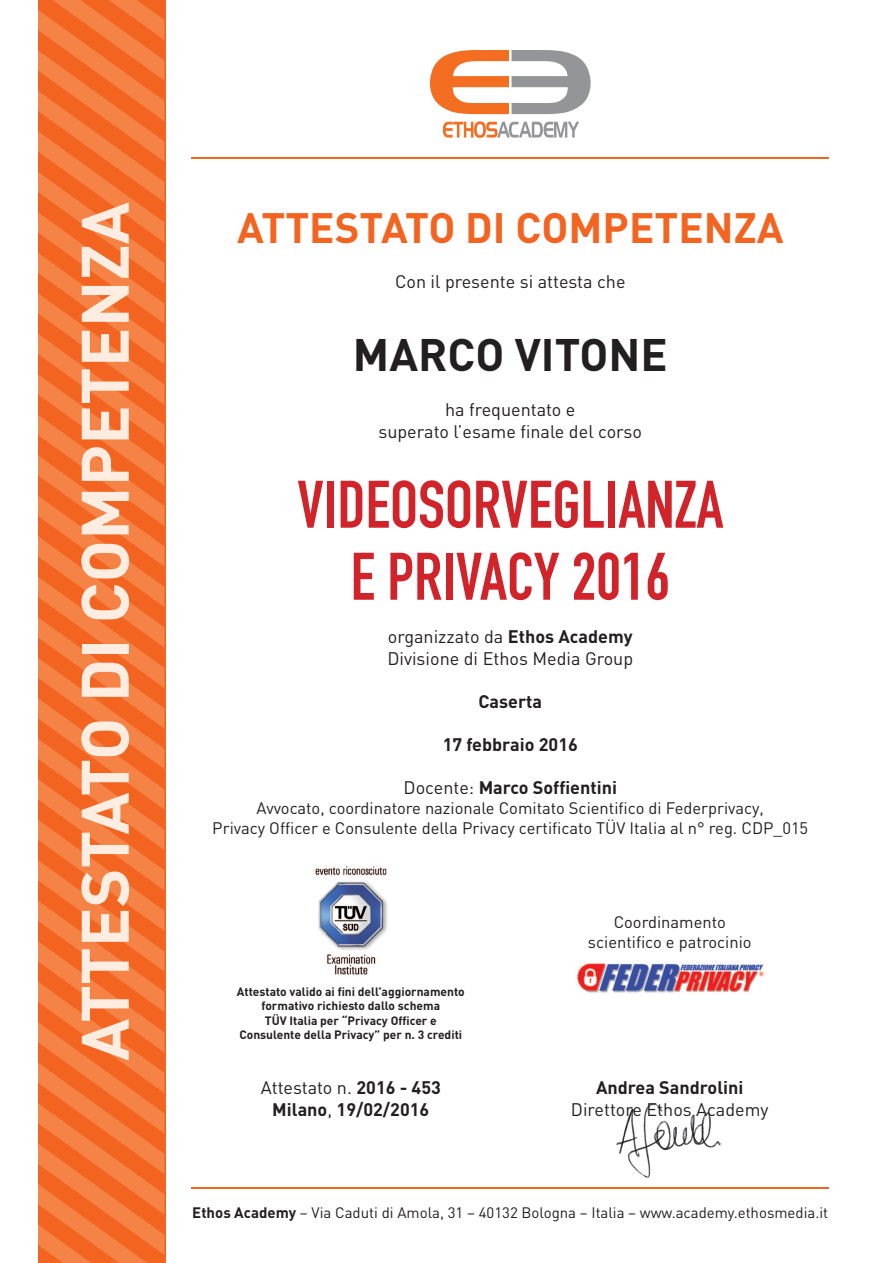
<style>
.page{position:relative;width:893px;height:1263px;background:#fff}
.page>*{position:absolute;margin:0;border:0;box-sizing:border-box;transform-origin:0 0}
.t1{font:66px/72px "DIN Engschrift";color:#d1232a;text-align:center}
.t2{font:700 66px "DIN";color:#feede0}
.t3{font:700 45px "DIN";color:#231f20}
.t4{font:700 42px "DIN";color:#f36421}
.t5{font:18px/21.6px "DIN";color:#231f20;text-align:center}
.t6{font:700 18px/21.6px "DIN";color:#231f20;text-align:center}
.t7{font:16.5px/19.8px "DIN";color:#231f20;text-align:center}
.t8{font:15px "DIN";color:#231f20}
.t9{font:700 12px/14.4px "DIN";color:#231f20;text-align:center}
.s1{font-weight:700}
.s2{font-weight:400}
</style>
<div class="page">
<hr style="left:191px;top:1187px;width:638px;height:1px;background:#f36421">
<hr style="left:191px;top:157px;width:638px;height:2px;background:#f36421">
<svg style="left:38px;top:0;width:126px;height:1263px;background:#f37333"></svg>
<svg style="left:430px;top:50px;width:161px;height:64px"></svg>
<svg style="left:443px;top:121px;width:136px;height:17px"></svg>
<img style="left:616px;top:1103px;width:106px;height:75px">
<img style="left:577px;top:963px;width:187px;height:30px">
<img style="left:315px;top:865px;width:73px;height:110px">
<h1 class="t2" style="left:62px;top:1061px;width:860px;rotate:-90deg">ATTESTATO DI COMPETENZA</h1>
<h3 class="t4" style="left:237px;top:201px;width:548px">ATTESTATO DI COMPETENZA</h3>
<p class="t5" style="left:395px;top:271px;width:232px">Con il presente si attesta che</p>
<h2 class="t3" style="left:353px;top:326px;width:316px">MARCO VITONE</h2>
<p class="t5" style="left:378px;top:398px;width:265px">ha frequentato e<br>superato l’esame finale del corso</p>
<h1 class="t1" style="left:297px;top:468px;width:428px">VIDEOSORVEGLIANZA<br>E PRIVACY 2016</h1>
<p class="t5" style="left:387px;top:625px;width:247px;text-align:left">organizzato da <span class="s1">Ethos Academy<br></span>Divisione di Ethos Media Group</p>
<p class="t6" style="left:478px;top:690px;width:65px">Caserta</p>
<p class="t6" style="left:443px;top:733px;width:137px">17 febbraio 2016</p>
<p class="t6" style="left:404px;top:776px;width:215px"><span class="s2">Docente:</span> Marco Soffientini</p>
<p class="t7" style="left:212px;top:798px;width:597px">Avvocato, coordinatore nazionale Comitato Scientifico di Federprivacy,<br>Privacy Officer e Consulente della Privacy certificato TÜV Italia al n° reg. CDP_015</p>
<p class="t7" style="left:588px;top:912px;width:165px">Coordinamento scientifico e patrocinio</p>
<p class="t9" style="left:237px;top:984px;width:229px">Attestato valido ai fini dell’aggiornamento formativo richiesto dallo schema<br>TÜV Italia per “Privacy Officer e Consulente della Privacy” per n. 3 crediti</p>
<p class="t6" style="left:261px;top:1076px;width:182px"><span class="s2">Attestato n.</span> 2016 - 453<br>Milano<span class="s2">,</span> 19/02/2016</p>
<p class="t6" style="left:596px;top:1076px;width:149px">Andrea Sandrolini</p>
<p class="t5" style="left:571px;top:1098px;width:199px">Direttore Ethos Academy</p>
<p class="t8" style="left:192px;top:1203px;width:637px"><span class="s1">Ethos Academy</span> – Via Caduti di Amola, 31 – 40132 Bologna – Italia – www.academy.ethosmedia.it</p>
</div>
